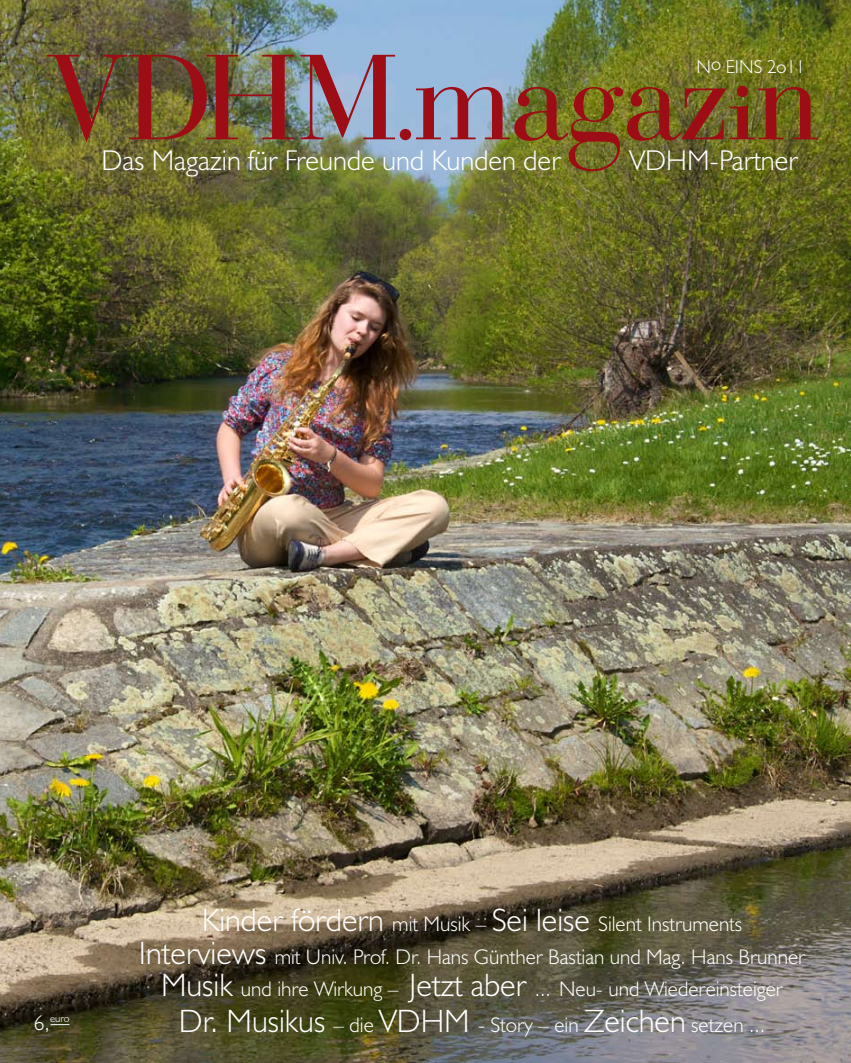
<style>
.page{position:relative;width:851px;height:1063px;background:#fff}
.page>*{position:absolute;margin:0;border:0;box-sizing:border-box;transform-origin:0 0}
.t1{font:300 28.75px "Humanist 521 BT";color:#fff}
.t2{font:300 21.5px "Humanist 521 BT";color:#fff}
.t3{font:300 21.25px/32.5px "Humanist 521 BT";color:#fff;text-align:center}
.t4{font:300 18.75px "Humanist 521 BT";color:#fff}
.t5{font:300 10.75px "Humanist 521 BT";color:#fff}
.s1{font-size:32.5px}
</style>
<div class="page">
<img style="left:0;top:0;width:850px;height:1063px">
<img style="left:47px;top:55px;width:770px;height:116px">
<svg style="left:51px;top:1024px;width:19px;height:1px"></svg>
<p class="t4" style="left:696px;top:55px;width:110px">No EINS 2o11</p>
<h1 class="t1" style="left:102px;top:142px;width:460px">Das Magazin für Freunde und Kunden der</h1>
<h1 class="t1" style="left:629px;top:142px;width:170px">VDHM-Partner</h1>
<p class="t3" style="left:139px;top:907px;width:667px"><span class="s1">Kinder fördern</span> mit Musik – <span class="s1">Sei leise</span> Silent Instruments<br><span class="s1">Interviews</span> mit Univ. Prof. Dr. Hans Günther Bastian und Mag. Hans Brunner<br><span class="s1">Musik</span> und ihre Wirkung – <span class="s1">Jetzt aber</span> ... Neu- und Wiedereinsteiger</p>
<p class="t2" style="left:34px;top:1009px;width:18px">6,</p>
<p class="t3" style="left:179px;top:1008px;width:587px"><span class="s1">Dr. Musikus</span> – die <span class="s1">VDHM</span> - Story – ein <span class="s1">Zeichen</span> setzen ...</p>
<p class="t5" style="left:50px;top:1011px;width:21px">euro</p>
</div>
